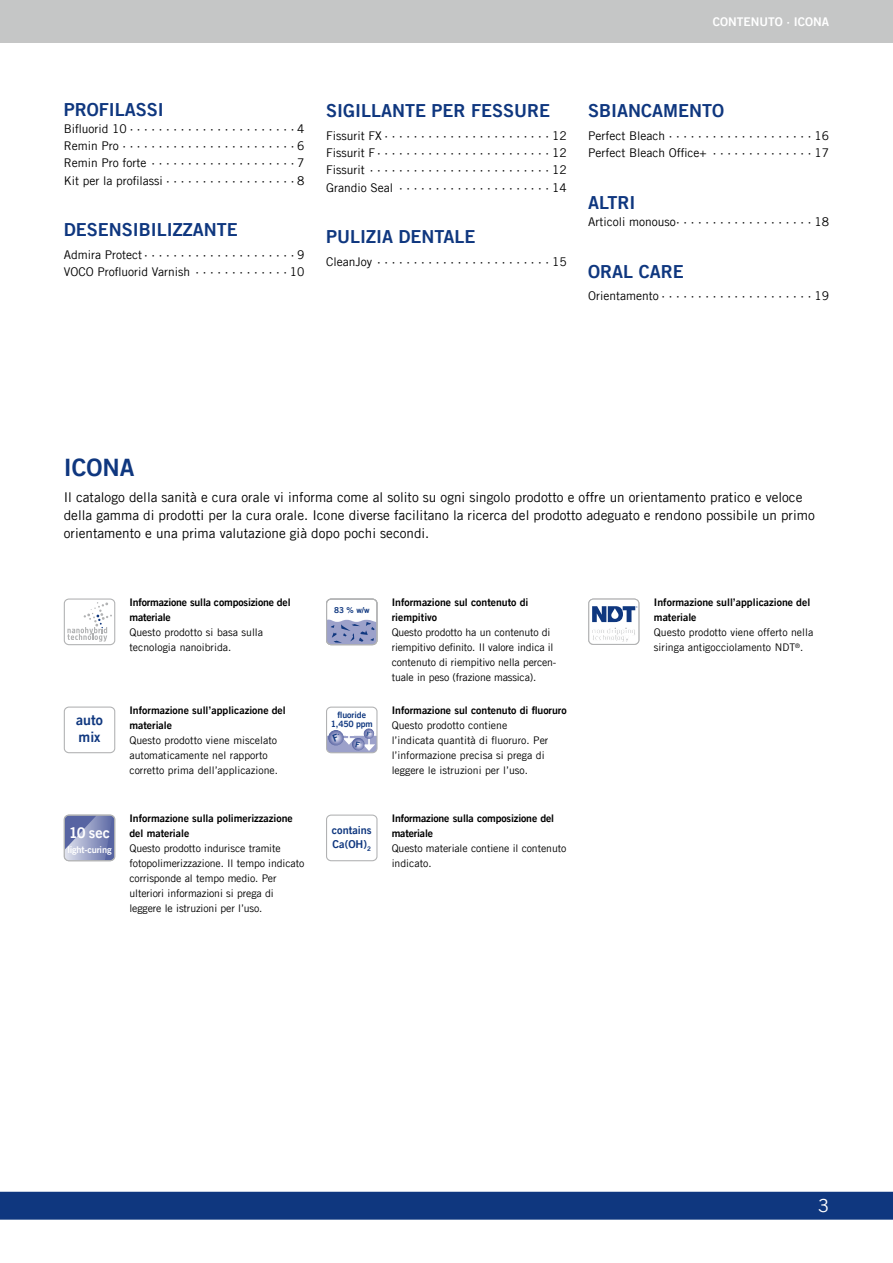
<style>
.page{position:relative;width:893px;height:1263px;background:#fff}
.page>*{position:absolute;margin:0;border:0;box-sizing:border-box;transform-origin:0 0}
.t1{font:24px "Trade Gothic LT Com Bd 2";color:#0f377f}
.t2{font:18px "Trade Gothic LT Com Bd 2";color:#0f377f}
.t3{font:18px "Trade Gothic LT Com";color:#fff}
.t4{font:14.7px "Trade Gothic LT Com Bd 2";color:#fff}
.t5{font:14.1px/17px "Trade Gothic LT Com Bd 2";color:#0f377f}
.t6{font:13.5px/18px "Trade Gothic LT Com";color:#000}
.t7{font:12px/17.2px "Trade Gothic LT Com";color:#000}
.t8{font:12px "Trade Gothic LT Com Bd 2";color:#fff}
.t9{font:10.8px/13px "Trade Gothic LT Com Bd 2";color:#0f377f}
.t10{font:10.5px/15px "Trade Gothic LT Com";color:#000}
.t11{font:10.5px/15px "Trade Gothic LT Com Bd 2";color:#000}
.t12{font:9.3px "Trade Gothic LT Com Bd 2";letter-spacing:-.02em;color:#fff}
.t13{font:8.7px/9.3px "Trade Gothic LT Com Bd 2";color:#0f377f;text-align:center}
.t14{font:8.1px "Trade Gothic LT Com Bd 2";color:#0f377f}
</style>
<div class="page">
<div style="left:0;top:1192px;width:893px;height:27px;background:#0f377f"></div>
<div style="left:0;top:0;width:893px;height:43px;background:#c5c6c6"></div>
<svg style="left:63px;top:816px;width:49px;height:45px;background:#848eba"></svg>
<div style="left:64px;top:814px;width:51px;height:47px;border:1px solid #b1b2b3;border-radius:5px"></div>
<div style="left:64px;top:598px;width:51px;height:47px;border:1px solid #b1b2b3;border-radius:5px"></div>
<svg style="left:67px;top:602px;width:45px;height:39px"></svg>
<div style="left:64px;top:706px;width:51px;height:47px;border:1px solid #b1b2b3;border-radius:5px"></div>
<div style="left:588px;top:598px;width:51px;height:47px;border:1px solid #b1b2b3;border-radius:5px"></div>
<svg style="left:592px;top:606px;width:45px;height:39px"></svg>
<div style="left:326px;top:599px;width:51px;height:46px;border:1px solid #b1b2b3;border-radius:5px"></div>
<div style="left:326px;top:598px;width:51px;height:47px;border:1px solid #b1b2b3;border-radius:5px"></div>
<svg style="left:327px;top:619px;width:50px;height:26px"></svg>
<div style="left:326px;top:707px;width:51px;height:46px;border:1px solid #b1b2b3;border-radius:5px"></div>
<div style="left:326px;top:814px;width:51px;height:47px;border:1px solid #b1b2b3;border-radius:5px"></div>
<svg style="left:326px;top:728px;width:51px;height:25px"></svg>
<p class="t8" style="left:713px;top:14px;width:94px">CONTENUTO ∙ Icona</p>
<h2 class="t2" style="left:64px;top:98px;width:72px">Profi lassi</h2>
<p class="t7" style="left:64px;top:120px;width:242px;text-align:justify">Bifluorid 10 · · · · · · · · · · · · · · · · · · · · · · 4<br>Remin Pro · · · · · · · · · · · · · · · · · · · · · · · 6<br>Remin Pro forte · · · · · · · · · · · · · · · · · · · 7<br>Kit per la profilassi · · · · · · · · · · · · · · · · · 8</p>
<h2 class="t2" style="left:64px;top:219px;width:55px">Desensibi</h2>
<h2 class="t2" style="left:157px;top:219px;width:49px">li zzant</h2>
<h2 class="t2" style="left:227px;top:219px;width:12px">e</h2>
<p class="t7" style="left:64px;top:246px;width:242px">Admira Protect · · · · · · · · · · · · · · · · · · · · 9<br>VOCO Profluorid Varnish · · · · · · · · · · · · 10</p>
<h2 class="t2" style="left:326px;top:100px;width:68px">Sigi llant</h2>
<h2 class="t2" style="left:415px;top:100px;width:90px">e per fessur</h2>
<h2 class="t2" style="left:539px;top:100px;width:12px">e</h2>
<p class="t7" style="left:326px;top:127px;width:242px;text-align:justify">Fissurit FX · · · · · · · · · · · · · · · · · · · · · · 12<br>Fissurit F · · · · · · · · · · · · · · · · · · · · · · · 12<br>Fissurit · · · · · · · · · · · · · · · · · · · · · · · · 12<br>Grandio Seal · · · · · · · · · · · · · · · · · · · · 14</p>
<h2 class="t2" style="left:326px;top:226px;width:107px">Pulizia denta</h2>
<h2 class="t2" style="left:454px;top:226px;width:23px">le</h2>
<p class="t7" style="left:326px;top:253px;width:242px">CleanJoy · · · · · · · · · · · · · · · · · · · · · · · 15</p>
<h2 class="t2" style="left:588px;top:100px;width:23px">Sbiancam</h2>
<h2 class="t2" style="left:678px;top:100px;width:23px">ento</h2>
<p class="t7" style="left:588px;top:127px;width:242px">Perfect Bleach · · · · · · · · · · · · · · · · · · · 16<br>Perfect Bleach Office+ · · · · · · · · · · · · · 17</p>
<h2 class="t2" style="left:588px;top:191px;width:29px">Altri</h2>
<p class="t7" style="left:588px;top:213px;width:242px">Articoli monouso · · · · · · · · · · · · · · · · · · 18</p>
<h2 class="t2" style="left:588px;top:260px;width:97px">Oral Care</h2>
<p class="t7" style="left:588px;top:287px;width:242px">Orientamento · · · · · · · · · · · · · · · · · · · · 19</p>
<h1 class="t1" style="left:64px;top:453px;width:25px">Icona</h1>
<p class="t6" style="left:64px;top:488px;width:753px">Il catalogo della sanità e cura orale vi informa come al solito su ogni singolo prodotto e offre un orientamento pratico e veloce della gamma di prodotti per la cura orale. Icone diverse facilitano la ricerca del prodotto adeguato e rendono possibile un primo orientamento e una prima valutazione già dopo pochi secondi.</p>
<p class="t11" style="left:129px;top:595px;width:163px">Informazione sulla composizione del materiale</p>
<p class="t10" style="left:129px;top:625px;width:135px">Questo prodotto si basa sulla tecnologia nanoibrida.</p>
<h3 class="t5" style="left:76px;top:712px;width:28px">auto mix</h3>
<h3 class="t4" style="left:69px;top:824px;width:43px">10 sec</h3>
<p class="t12" style="left:67px;top:844px;width:46px">light-curing</p>
<p class="t11" style="left:129px;top:703px;width:158px">Informazione sull’applicazione del materiale</p>
<p class="t10" style="left:129px;top:733px;width:150px">Questo prodotto viene miscelato automaticamente nel rapporto corretto prima dell’applicazione.</p>
<p class="t11" style="left:129px;top:811px;width:165px">Informazione sulla polimerizzazione del materiale</p>
<p class="t10" style="left:129px;top:841px;width:176px">Questo prodotto indurisce tramite fotopolimerizzazione. Il tempo indicato corrisponde al tempo medio. Per ulteriori informazioni si prega di leggere le istruzioni per l’uso.</p>
<p class="t14" style="left:334px;top:605px;width:37px">83 % w/w</p>
<p class="t13" style="left:331px;top:710px;width:44px">fluoride<br>1,450 ppm</p>
<p class="t9" style="left:332px;top:824px;width:41px">contains<br>Ca(OH)<sub>2</sub></p>
<p class="t11" style="left:392px;top:595px;width:138px">Informazione sul contenuto di riempitivo</p>
<p class="t10" style="left:392px;top:625px;width:166px">Questo prodotto ha un contenuto di riempitivo definito. Il valore indica il contenuto di riempitivo nella percen&shy;tuale in peso (frazione massica).</p>
<p class="t11" style="left:392px;top:702px;width:176px">Informazione sul contenuto di fluoruro</p>
<p class="t10" style="left:392px;top:718px;width:158px">Questo prodotto contiene l’indicata quantità di fluoruro. Per l’informazione precisa si prega di leggere le istruzioni per l’uso.</p>
<p class="t11" style="left:392px;top:811px;width:164px">Informazione sulla composizione del materiale</p>
<p class="t10" style="left:392px;top:841px;width:176px">Questo materiale contiene il contenuto indicato.</p>
<p class="t11" style="left:654px;top:595px;width:158px">Informazione sull’applicazione del materiale</p>
<p class="t10" style="left:654px;top:625px;width:161px">Questo prodotto viene offerto nella siringa antigocciolamento NDT<sup>®</sup>.</p>
<h2 class="t3" style="left:818px;top:1195px;width:12px">3</h2>
</div>
